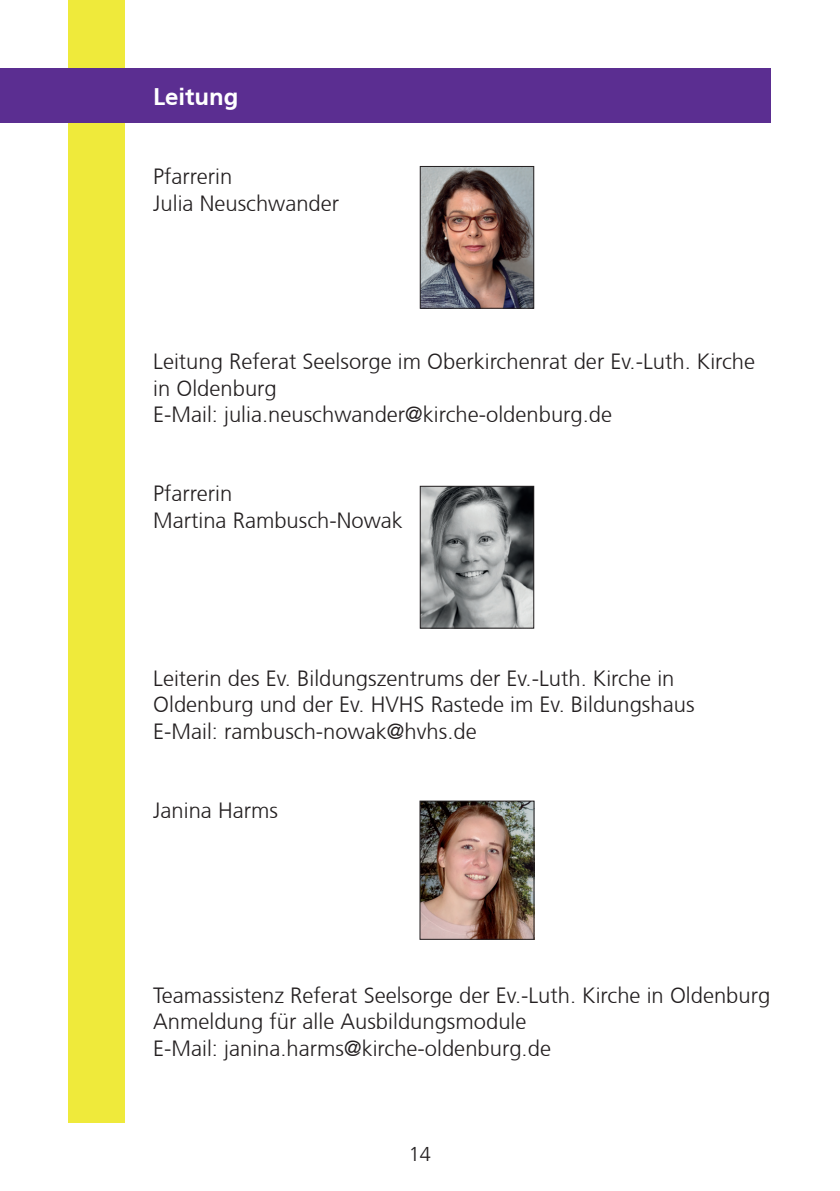
<style>
.page{position:relative;width:840px;height:1191px;background:#fff}
.page>*{position:absolute;margin:0;border:0;box-sizing:border-box;transform-origin:0 0}
.t1{font:700 24px "Frutiger CE";color:#fff}
.t2{font:300 22px/26.4px "Frutiger CE";color:#231f20}
.t3{font:300 20px "Frutiger CE";color:#231f20}
</style>
<div class="page">
<div style="left:68px;top:0;width:57px;height:1123px;background:#efea3b"></div>
<div style="left:0;top:68px;width:770px;height:55px;background:#5b2e91"></div>
<img style="left:422px;top:168px;width:109px;height:138px">
<div style="left:420px;top:166px;width:113px;height:142px;border:1px solid #231f20"></div>
<img style="left:422px;top:488px;width:109px;height:138px">
<div style="left:420px;top:486px;width:113px;height:142px;border:1px solid #231f20"></div>
<img style="left:421px;top:803px;width:111px;height:134px">
<div style="left:419px;top:801px;width:115px;height:138px;border:1px solid #231f20"></div>
<p class="t1" style="left:153px;top:82px;width:87px">Leitung</p>
<p class="t2" style="left:153px;top:163px;width:187px">Pfarrerin<br>Julia Neuschwander</p>
<p class="t2" style="left:153px;top:348px;width:603px">Leitung Referat Seelsorge im Oberkirchenrat der Ev.-Luth. Kirche in Oldenburg<br>E-Mail: julia.neuschwander@kirche-oldenburg.de</p>
<p class="t2" style="left:153px;top:480px;width:251px">Pfarrerin<br>Martina Rambusch-Nowak</p>
<p class="t2" style="left:153px;top:665px;width:542px">Leiterin des Ev. Bildungszentrums der Ev.-Luth. Kirche in<br>Oldenburg und der Ev. HVHS Rastede im Ev. Bildungshaus<br>E-Mail: rambusch-nowak@hvhs.de</p>
<p class="t2" style="left:153px;top:797px;width:126px">Janina Harms</p>
<p class="t2" style="left:153px;top:982px;width:618px">Teamassistenz Referat Seelsorge der Ev.-Luth. Kirche in Oldenburg<br>Anmeldung für alle Ausbildungsmodule<br>E-Mail: janina.harms@kirche-oldenburg.de</p>
<p class="t3" style="left:408px;top:1142px;width:24px">14</p>
</div>
